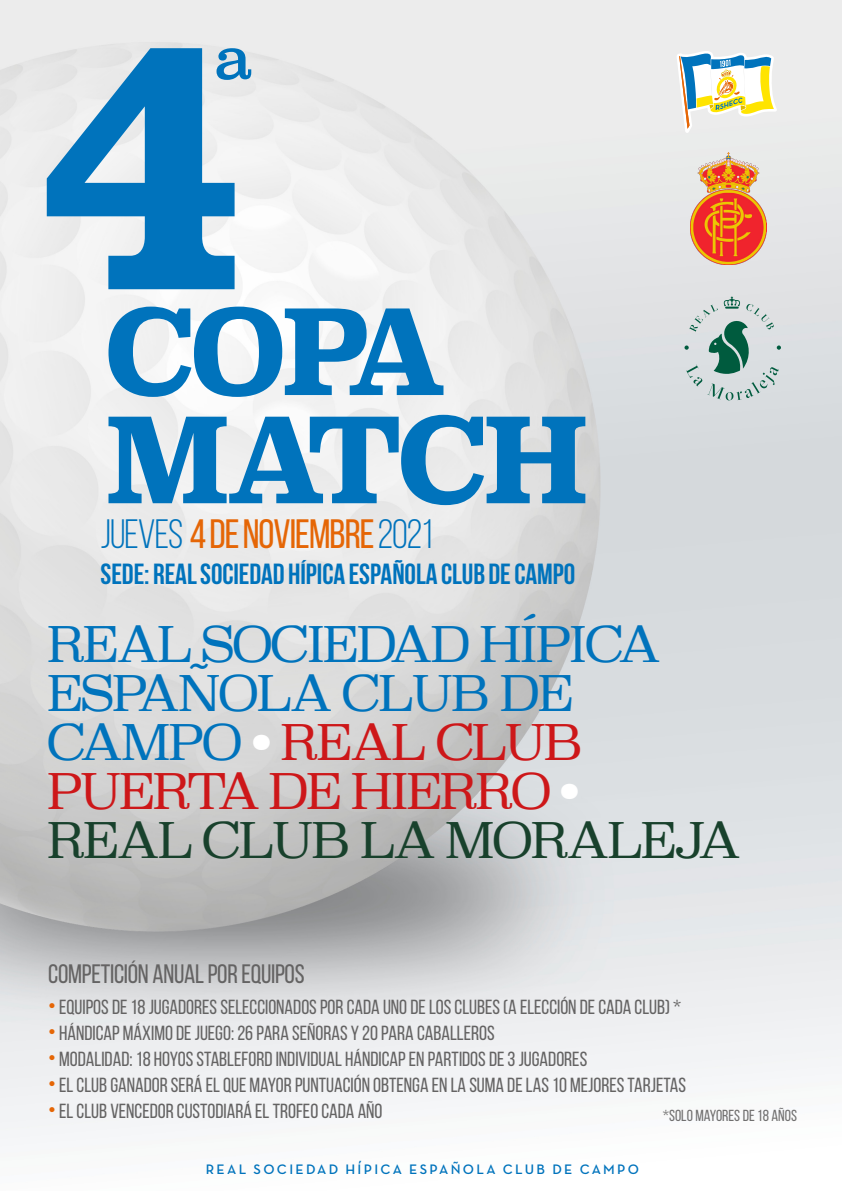
<style>
.page{position:relative;width:842px;height:1191px;background:#fff}
.page>*{position:absolute;margin:0;border:0;box-sizing:border-box;transform-origin:0 0}
.RSHECC_05_REP_01_tit{font:700 116.5px "Superclarendon";letter-spacing:-.05em;color:#0073bc}
.RSHECC_05_REP_01_tit-2{font:300 49px/49px "Superclarendon";letter-spacing:-.05em;color:#0073bc}
.RSHECC_05_REP_01_tit-3{font:41px "Bebas Neue";letter-spacing:-.025em;color:#e56606}
.RSHECC_05_REP_01_tit-4{font:700 29px "Bebas Neue";letter-spacing:-.005em;color:#0073bc}
.t1{font:26.7px "Bebas Neue";letter-spacing:-.01em;color:#646363}
.t2{font:20.4px "Bebas Neue";color:#646363}
.t3{font:16px "Bebas Neue";color:#706f6f}
.RSHECC_05_REP_01_tit-5{font:600 14px "Neutra Text";letter-spacing:.165em;color:#0073bc}
.s1{color:#0073bc}
.s2{color:#fff}
.s3{color:#cd1719}
.s4{color:#18412c}
.s5{font-size:24px;color:#e56606}
</style>
<div class="page">
<img style="left:0;top:0;width:842px;height:1139px">
<svg style="left:235px;top:48px;width:16px;height:32px"></svg>
<img style="left:691px;top:152px;width:75px;height:112px">
<svg style="left:676px;top:51px;width:101px;height:82px"></svg>
<svg style="left:684px;top:296px;width:97px;height:104px;background:#b5c7c4"></svg>
<svg style="left:47px;top:48px;width:188px;height:241px;fill:#0073bc"></svg>
<p class="RSHECC_05_REP_01_tit" style="left:104px;top:266px;width:345px">COPA</p>
<p class="RSHECC_05_REP_01_tit" style="left:104px;top:374px;width:487px">MATCH</p>
<p class="RSHECC_05_REP_01_tit-3" style="left:101px;top:512px;width:334px"><span class="s1">JUEVES</span> 4 DE NOVIEMBRE <span class="s1">2021</span></p>
<p class="RSHECC_05_REP_01_tit-4" style="left:101px;top:558px;width:476px">SEDE: REAL SOCIEDAD HÍPICA ESPAÑOLA CLUB DE CAMPO</p>
<p class="RSHECC_05_REP_01_tit-2" style="left:47px;top:624px;width:696px">REAL SOCIEDAD HÍPICA<br>ESPAÑOLA CLUB DE<br>CAMPO <span class="s2">•</span> <span class="s3">REAL CLUB<br>PUERTA DE HIERRO</span> <span class="s2">•<br></span><span class="s4">REAL CLUB LA MORALEJA</span></p>
<p class="t1" style="left:48px;top:959px;width:258px">COMPETICIÓN ANUAL POR EQUIPOS</p>
<p class="t2" style="left:48px;top:996px;width:635px"><span class="s5">•</span>EQUIPOS DE 18 JUGADORES SELECCIONADOS POR CADA UNO DE LOS CLUBES (A ELECCIÓN DE CADA CLUB) *</p>
<p class="t2" style="left:48px;top:1022px;width:448px"><span class="s5">•</span> HÁNDICAP MÁXIMO DE JUEGO: 26 PARA SEÑORAS Y 20 PARA CABALLEROS</p>
<p class="t2" style="left:48px;top:1047px;width:541px"><span class="s5">•</span> MODALIDAD: 18 HOYOS STABLEFORD INDIVIDUAL HÁNDICAP EN PARTIDOS DE 3 JUGADORES</p>
<p class="t2" style="left:48px;top:1073px;width:639px"><span class="s5">•</span>EL CLUB GANADOR SERÁ EL QUE MAYOR PUNTUACIÓN OBTENGA EN LA SUMA DE LAS 10 MEJORES TARJETAS</p>
<p class="t2" style="left:48px;top:1099px;width:336px"><span class="s5">•</span> EL CLUB VENCEDOR CUSTODIARÁ EL TROFEO CADA AÑO</p>
<p class="t3" style="left:663px;top:1106px;width:136px">*SOLO MAYORES DE 18 AÑOS</p>
<p class="RSHECC_05_REP_01_tit-5" style="left:206px;top:1160px;width:435px">REAL SOCIEDAD HÍPICA ESPAÑOLA CLUB DE CAMPO</p>
</div>
